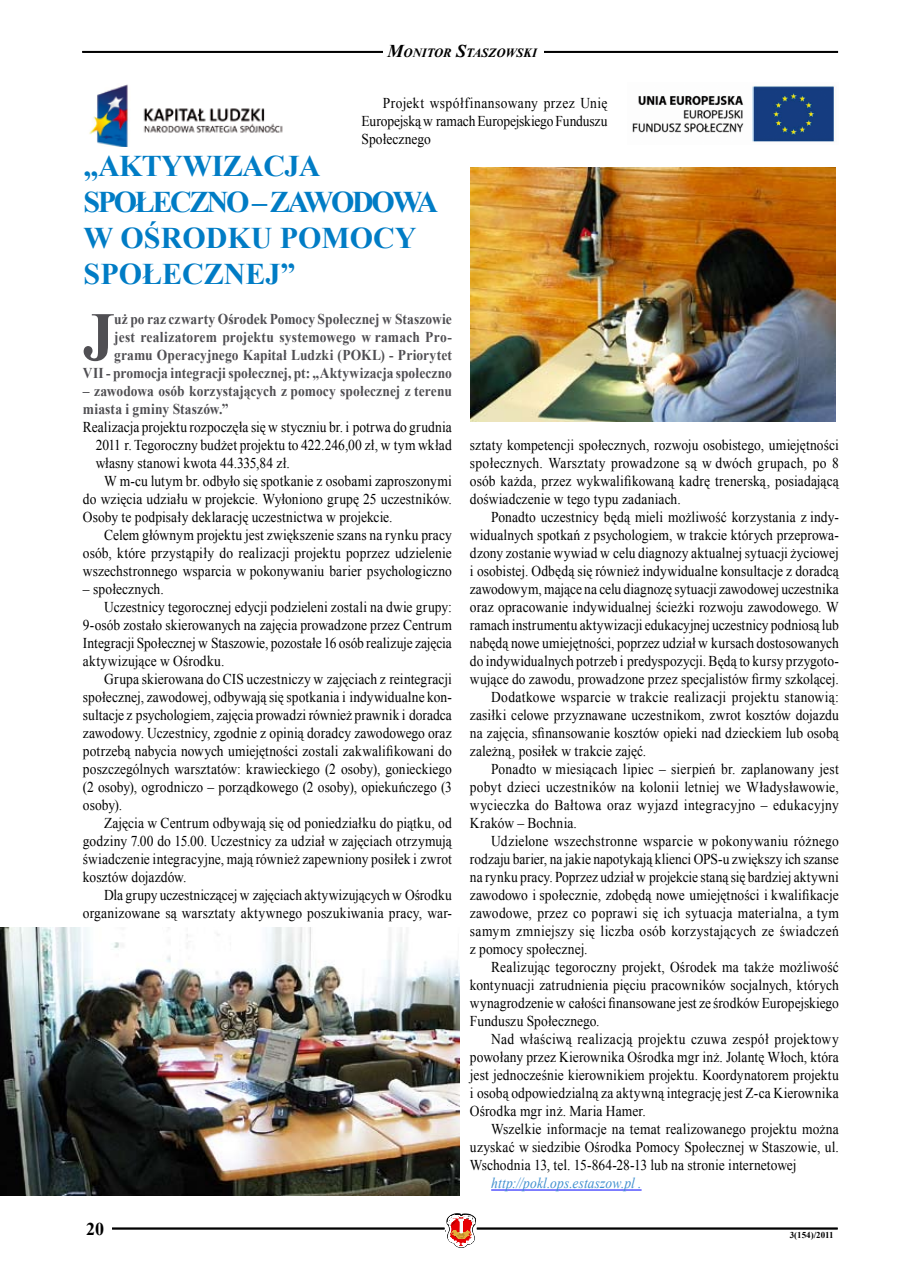
<style>
.page{position:relative;width:904px;height:1276px;background:#fff}
.page>*{position:absolute;margin:0;border:0;box-sizing:border-box;transform-origin:0 0}
.t1{font:700 69.3px "Times New Roman";color:#504f53;scale:.9 1}
.t2{font:700 30px/36px "Times New Roman";color:#007cc5}
.t3{font:700 18px "Times New Roman";color:#000}
.t4{font:15px/18px "Times New Roman";letter-spacing:.005em;color:#000;text-align:justify;scale:.9 1}
.t5{font:700 15px/18px "Times New Roman";letter-spacing:.005em;color:#504f53;text-align:right;scale:.9 1}
.t6{font:15px "Times New Roman";letter-spacing:.03em;color:#000;scale:.9 1}
.t7{font:15px "Times New Roman";letter-spacing:.025em;color:#000;scale:.9 1}
.t8{font:italic 15px "Times New Roman";letter-spacing:.01em;color:#408fce;scale:.9 1}
.t9{font:italic 700 12.6px "Times New Roman";color:#000}
.t10{font:700 9px "Times New Roman";color:#000}
.s1{font-size:18px}
</style>
<div class="page">
<svg style="left:447px;top:1213px;width:29px;height:34px"></svg>
<hr style="left:477px;top:1227px;width:360px;height:1px;background:#000">
<hr style="left:477px;top:1228px;width:360px;height:1px;background:#000">
<hr style="left:112px;top:1227px;width:332px;height:1px;background:#000">
<hr style="left:112px;top:1228px;width:332px;height:1px;background:#000">
<hr style="left:82px;top:51px;width:756px;height:1px;background:#000">
<hr style="left:82px;top:52px;width:756px;height:1px;background:#000">
<div style="left:383px;top:41px;width:161px;height:21px;background:#fff"></div>
<hr style="left:491px;top:1189px;width:150px;height:1px;background:#00f">
<img style="left:0;top:927px;width:459px;height:268px">
<img style="left:471px;top:167px;width:364px;height:254px">
<img style="left:89px;top:84px;width:194px;height:63px">
<img style="left:632px;top:85px;width:203px;height:57px">
<p class="t9" style="left:387px;top:44px;width:151px"><span class="s1">M</span>ONITOR <span class="s1">S</span>TASZOWSKI</p>
<p class="t4" style="left:361px;top:94px;width:275px;text-indent:21px">Projekt współfinansowany przez Unię Europejską w ramach Europejskiego Funduszu Społecznego</p>
<h2 class="t2" style="left:84px;top:147px;width:356px;text-indent:99px">wizacja społeczno – zawodowa w Ośrodku Pomocy<br>Społecznej”</h2>
<h2 class="t2" style="left:84px;top:147px;width:37px">„Akty</h2>
<p class="t5" style="left:83px;top:310px;width:411px">uż po raz czwarty Ośrodek Pomocy Społecznej w Staszowie<br>jest realizatorem projektu systemowego w ramach Pro&shy;gramu Operacyjnego Kapitał Ludzki (POKL) - Priorytet<br>VII - promocja integracji społecznej, pt: „Aktywizacja społeczno</p>
<p class="t5" style="left:83px;top:382px;width:411px;text-align:left">– zawodowa osób korzystających z pomocy społecznej z terenu miasta i gminy Staszów.”</p>
<p class="t4" style="left:83px;top:418px;width:411px">Realizacja projektu rozpoczęła się w styczniu br. i potrwa do grudnia</p>
<p class="t4" style="left:96px;top:436px;width:397px">2011 r. Tegoroczny budżet projektu to 422.246,00 zł, w tym wkład</p>
<p class="t4" style="left:96px;top:454px;width:217px">własny stanowi kwota 44.335,84 zł.</p>
<p class="t4" style="left:104px;top:472px;width:388px">W m-cu lutym br. odbyło się spotkanie z osobami zaproszonymi</p>
<p class="t4" style="left:83px;top:490px;width:411px">do wzięcia udziału w projekcie. Wyłoniono grupę 25 uczestników.</p>
<p class="t4" style="left:83px;top:508px;width:345px">Osoby te podpisały deklarację uczestnictwa w projekcie.</p>
<p class="t4" style="left:104px;top:526px;width:388px">Celem głównym projektu jest zwiększenie szans na rynku pracy</p>
<p class="t4" style="left:83px;top:544px;width:411px">osób, które przystąpiły do realizacji projektu poprzez udzielenie</p>
<p class="t4" style="left:83px;top:562px;width:411px">wszechstronnego wsparcia w pokonywaniu barier psychologiczno</p>
<p class="t4" style="left:83px;top:580px;width:91px">– społecznych.</p>
<p class="t4" style="left:104px;top:598px;width:388px">Uczestnicy tegorocznej edycji podzieleni zostali na dwie grupy:</p>
<p class="t4" style="left:83px;top:616px;width:411px">9-osób zostało skierowanych na zajęcia prowadzone przez Centrum</p>
<p class="t4" style="left:83px;top:634px;width:411px">Integracji Społecznej w Staszowie, pozostałe 16 osób realizuje zajęcia</p>
<p class="t4" style="left:83px;top:652px;width:159px">aktywizujące w Ośrodku.</p>
<p class="t4" style="left:104px;top:670px;width:388px">Grupa skierowana do CIS uczestniczy w zajęciach z reintegracji</p>
<p class="t4" style="left:83px;top:688px;width:411px">społecznej, zawodowej, odbywają się spotkania i indywidualne kon-</p>
<p class="t4" style="left:83px;top:706px;width:411px">sultacje z psychologiem, zajęcia prowadzi również prawnik i doradca</p>
<p class="t4" style="left:83px;top:724px;width:411px">zawodowy. Uczestnicy, zgodnie z opinią doradcy zawodowego oraz</p>
<p class="t4" style="left:83px;top:742px;width:411px">potrzebą nabycia nowych umiejętności zostali zakwalifikowani do</p>
<p class="t4" style="left:83px;top:760px;width:411px">poszczególnych warsztatów: krawieckiego (2 osoby), gonieckiego</p>
<p class="t4" style="left:83px;top:778px;width:411px">(2 osoby), ogrodniczo – porządkowego (2 osoby), opiekuńczego (3</p>
<p class="t4" style="left:83px;top:796px;width:45px">osoby).</p>
<p class="t4" style="left:104px;top:814px;width:388px">Zajęcia w Centrum odbywają się od poniedziałku do piątku, od</p>
<p class="t4" style="left:83px;top:832px;width:411px">godziny 7.00 do 15.00. Uczestnicy za udział w zajęciach otrzymują</p>
<p class="t4" style="left:83px;top:850px;width:411px">świadczenie integracyjne, mają również zapewniony posiłek i zwrot</p>
<p class="t4" style="left:83px;top:868px;width:117px">kosztów dojazdów.</p>
<p class="t4" style="left:104px;top:886px;width:388px">Dla grupy uczestniczącej w zajęciach aktywizujących w Ośrodku</p>
<p class="t4" style="left:83px;top:904px;width:411px">organizowane są warsztaty aktywnego poszukiwania pracy, war-</p>
<h1 class="t1" style="left:83px;top:289px;width:35px">J</h1>
<p class="t3" style="left:86px;top:1216px;width:19px">20</p>
<p class="t4" style="left:470px;top:436px;width:411px">sztaty kompetencji społecznych, rozwoju osobistego, umiejętności społecznych. Warsztaty prowadzone są w dwóch grupach, po 8 osób każda, przez wykwalifikowaną kadrę trenerską, posiadającą doświadczenie w tego typu zadaniach.</p>
<p class="t4" style="left:491px;top:508px;width:388px">Ponadto uczestnicy będą mieli możliwość korzystania z indy-</p>
<p class="t4" style="left:470px;top:526px;width:411px">widualnych spotkań z psychologiem, w trakcie których przeprowa-</p>
<p class="t4" style="left:470px;top:544px;width:411px">dzony zostanie wywiad w celu diagnozy aktualnej sytuacji życiowej</p>
<p class="t4" style="left:470px;top:562px;width:411px">i osobistej. Odbędą się również indywidualne konsultacje z doradcą</p>
<p class="t4" style="left:470px;top:580px;width:411px">zawodowym, mające na celu diagnozę sytuacji zawodowej uczestnika</p>
<p class="t4" style="left:470px;top:598px;width:411px">oraz opracowanie indywidualnej ścieżki rozwoju zawodowego. W</p>
<p class="t4" style="left:470px;top:616px;width:411px">ramach instrumentu aktywizacji edukacyjnej uczestnicy podniosą lub</p>
<p class="t4" style="left:470px;top:634px;width:411px">nabędą nowe umiejętności, poprzez udział w kursach dostosowanych</p>
<p class="t4" style="left:470px;top:652px;width:411px">do indywidualnych potrzeb i predyspozycji. Będą to kursy przygoto-</p>
<p class="t4" style="left:470px;top:670px;width:411px">wujące do zawodu, prowadzone przez specjalistów firmy szkolącej.</p>
<p class="t4" style="left:491px;top:688px;width:388px">Dodatkowe wsparcie w trakcie realizacji projektu stanowią:</p>
<p class="t4" style="left:470px;top:706px;width:411px">zasiłki celowe przyznawane uczestnikom, zwrot kosztów dojazdu</p>
<p class="t4" style="left:470px;top:724px;width:411px">na zajęcia, sfinansowanie kosztów opieki nad dzieckiem lub osobą</p>
<p class="t4" style="left:470px;top:742px;width:197px">zależną, posiłek w trakcie zajęć.</p>
<p class="t4" style="left:491px;top:760px;width:388px">Ponadto w miesiącach lipiec – sierpień br. zaplanowany jest</p>
<p class="t4" style="left:470px;top:778px;width:411px">pobyt dzieci uczestników na kolonii letniej we Władysławowie,</p>
<p class="t6" style="left:470px;top:795px;width:411px">wycieczka do Bałtowa oraz wyjazd integracyjno – edukacyjny</p>
<p class="t4" style="left:470px;top:814px;width:120px">Kraków – Bochnia.</p>
<p class="t4" style="left:491px;top:832px;width:388px">Udzielone wszechstronne wsparcie w pokonywaniu różnego</p>
<p class="t4" style="left:470px;top:850px;width:411px">rodzaju barier, na jakie napotykają klienci OPS-u zwiększy ich szanse</p>
<p class="t4" style="left:470px;top:868px;width:411px">na rynku pracy. Poprzez udział w projekcie staną się bardziej aktywni</p>
<p class="t4" style="left:470px;top:886px;width:411px">zawodowo i społecznie, zdobędą nowe umiejętności i kwalifikacje</p>
<p class="t4" style="left:470px;top:904px;width:411px">zawodowe, przez co poprawi się ich sytuacja materialna, a tym</p>
<p class="t4" style="left:470px;top:922px;width:411px">samym zmniejszy się liczba osób korzystających ze świadczeń</p>
<p class="t4" style="left:470px;top:940px;width:132px">z pomocy społecznej.</p>
<p class="t4" style="left:491px;top:958px;width:388px">Realizując tegoroczny projekt, Ośrodek ma także możliwość</p>
<p class="t4" style="left:470px;top:976px;width:411px">kontynuacji zatrudnienia pięciu pracowników socjalnych, których</p>
<p class="t4" style="left:470px;top:994px;width:411px">wynagrodzenie w całości finansowane jest ze środków Europejskiego</p>
<p class="t4" style="left:470px;top:1012px;width:146px">Funduszu Społecznego.</p>
<p class="t7" style="left:491px;top:1029px;width:388px">Nad właściwą realizacją projektu czuwa zespół projektowy</p>
<p class="t4" style="left:470px;top:1048px;width:411px">powołany przez Kierownika Ośrodka mgr inż. Jolantę Włoch, która</p>
<p class="t4" style="left:470px;top:1066px;width:411px">jest jednocześnie kierownikiem projektu. Koordynatorem projektu</p>
<p class="t4" style="left:470px;top:1084px;width:411px">i osobą odpowiedzialną za aktywną integrację jest Z-ca Kierownika</p>
<p class="t4" style="left:470px;top:1102px;width:197px">Ośrodka mgr inż. Maria Hamer.</p>
<p class="t4" style="left:491px;top:1120px;width:388px">Wszelkie informacje na temat realizowanego projektu można</p>
<p class="t4" style="left:470px;top:1138px;width:411px">uzyskać w siedzibie Ośrodka Pomocy Społecznej w Staszowie, ul.</p>
<p class="t4" style="left:470px;top:1156px;width:364px">Wschodnia 13, tel. 15-864-28-13 lub na stronie internetowej</p>
<p class="t8" style="left:491px;top:1173px;width:169px">http://pokl.ops.estaszow.pl .</p>
<p class="t10" style="left:789px;top:1229px;width:46px">3(154)/2011</p>
</div>
